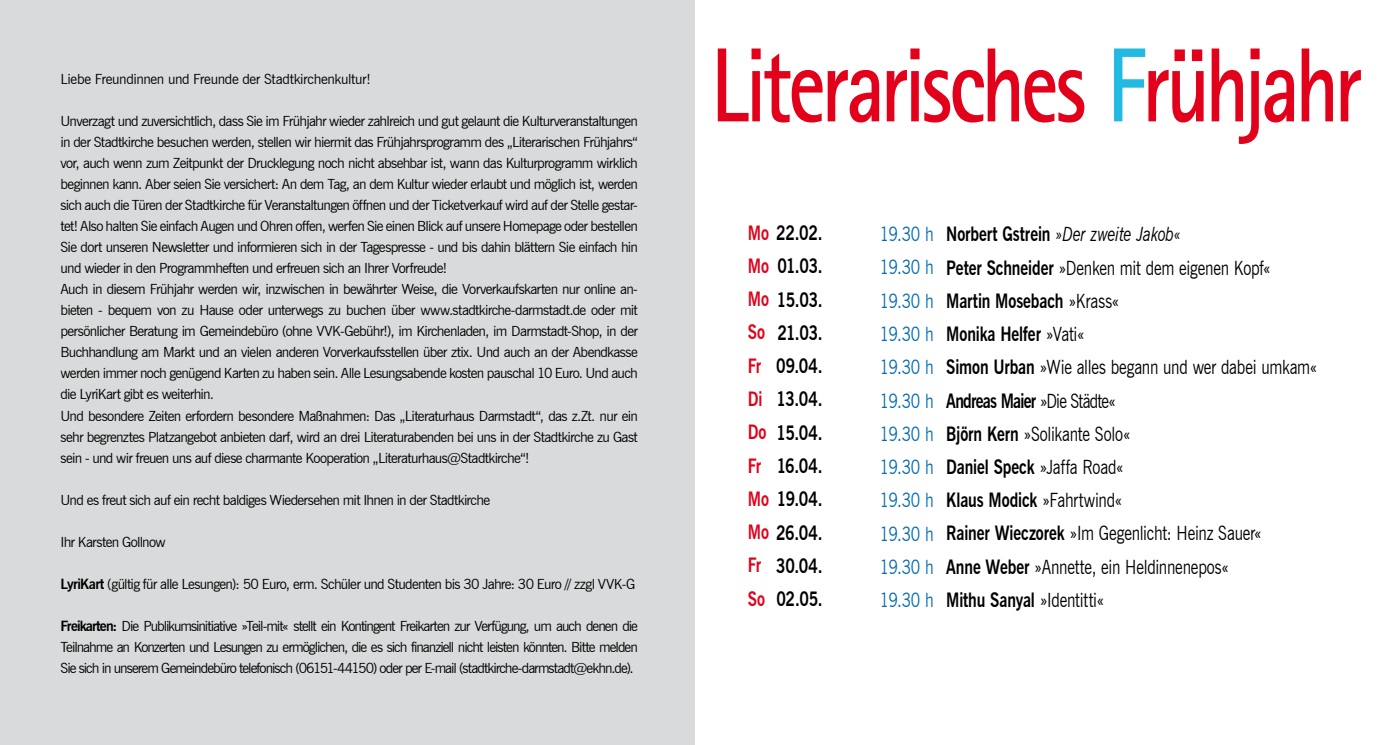
<style>
.page{position:relative;width:1389px;height:745px;background:#fff}
.page>*{position:absolute;margin:0;border:0;box-sizing:border-box;transform-origin:0 0}
.t1{font:700 105.52px "Rotis Sans Serif";letter-spacing:-.05em;color:#e2001a;scale:.8 1}
.t2{font:19.6px/33.2px "News Gothic BT";letter-spacing:-.015em;color:#000;scale:.8 1}
.t3{font:700 19.6px/33.2px "News Gothic BT";letter-spacing:-.005em;color:#000;text-align:right;scale:.8 1}
.t4{font:19.6px/33.2px "News Gothic BT";letter-spacing:-.04em;color:#006ab3;text-align:justify;scale:.8 1}
.t5{font:700 19.6px/33.2px "News Gothic BT";color:#e2001a;scale:.8 1}
.t6{font:14px/21px "News Gothic BT";letter-spacing:-.05em;color:#000}
.t7{font:14px "News Gothic BT";letter-spacing:-.025em;color:#000}
.s1{font-weight:700}
.s2{color:#23bae2}
.s3{color:#e2001a}
.s4{font-style:italic}
</style>
<div class="page">
<div style="left:0;top:0;width:694px;height:744px;background:#d9dadb"></div>
<p class="t7" style="left:61px;top:71px;width:312px">Liebe Freundinnen und Freunde der Stadtkirchenkultur!</p>
<p class="t6" style="left:61px;top:110px;width:579px">Unverzagt und zuversichtlich, dass Sie im Frühjahr wieder zahlreich und gut gelaunt die Kulturveranstaltungen in der Stadtkirche besuchen werden, stellen wir hiermit das Frühjahrsprogramm des „Literarischen Frühjahrs“ vor, auch wenn zum Zeitpunkt der Drucklegung noch nicht absehbar ist, wann das Kulturprogramm wirklich beginnen kann. Aber seien Sie versichert: An dem Tag, an dem Kultur wieder erlaubt und möglich ist, werden sich auch die Türen der Stadtkirche für Veranstaltungen öffnen und der Ticketverkauf wird auf der Stelle gestar&shy;tet! Also halten Sie einfach Augen und Ohren offen, werfen Sie einen Blick auf unsere Homepage oder bestellen Sie dort unseren Newsletter und informieren sich in der Tagespresse - und bis dahin blättern Sie einfach hin und wieder in den Programmheften und erfreuen sich an Ihrer Vorfreude!<br>Auch in diesem Frühjahr werden wir, inzwischen in bewährter Weise, die Vorverkaufskarten nur online an&shy;bieten - bequem von zu Hause oder unterwegs zu buchen über www.stadtkirche-darmstadt.de oder mit persönlicher Beratung im Gemeindebüro (ohne VVK-Gebühr!), im Kirchenladen, im Darmstadt-Shop, in der Buchhandlung am Markt und an vielen anderen Vorverkaufsstellen über ztix. Und auch an der Abendkasse werden immer noch genügend Karten zu haben sein. Alle Lesungsabende kosten pauschal 10 Euro. Und auch die LyriKart gibt es weiterhin.<br>Und besondere Zeiten erfordern besondere Maßnahmen: Das „Literaturhaus Darmstadt“, das z.Zt. nur ein sehr begrenztes Platzangebot anbieten darf, wird an drei Literaturabenden bei uns in der Stadtkirche zu Gast sein - und wir freuen uns auf diese charmante Kooperation „Literaturhaus@Stadtkirche“!</p>
<p class="t6" style="left:61px;top:488px;width:431px">Und es freut sich auf ein recht baldiges Wiedersehen mit Ihnen in der Stadtkirche</p>
<p class="t6" style="left:61px;top:530px;width:107px">Ihr Karsten Gollnow</p>
<p class="t6" style="left:61px;top:572px;width:576px"><span class="s1">LyriKart</span> (gültig für alle Lesungen): 50 Euro, erm. Schüler und Studenten bis 30 Jahre: 30 Euro // zzgl VVK-G</p>
<p class="t6" style="left:61px;top:614px;width:579px;text-align:justify"><span class="s1">Freikarten:</span> Die Publikumsinitiative »Teil-mit« stellt ein Kontingent Freikarten zur Verfügung, um auch denen die Teilnahme an Konzerten und Lesungen zu ermöglichen, die es sich finanziell nicht leisten könnten. Bitte melden Sie sich in unserem Gemeindebüro telefonisch (06151-44150) oder per E-mail (stadtkirche-darmstadt@ekhn.de).</p>
<h1 class="t1" style="left:711px;top:19px;width:816px">Literarisches <span class="s2">F</span>rühjahr</h1>
<h2 class="t3" style="left:748px;top:216px;width:95px"><span class="s3">Mo</span> 22.02.<br><span class="s3">Mo</span> 01.03.<br><span class="s3">Mo</span> 15.03.<br>21.03.<br>09.04.<br>13.04.<br>15.04.<br>16.04.<br><span class="s3">Mo</span> 19.04.<br><span class="s3">Mo</span> 26.04.<br>30.04.<br>02.05.</h2>
<h2 class="t4" style="left:880px;top:217px;width:69px">19.30 h 19.30 h 19.30 h 19.30 h 19.30 h 19.30 h 19.30 h 19.30 h 19.30 h 19.30 h 19.30 h 19.30 h</h2>
<h2 class="t5" style="left:748px;top:315px;width:25px">So<br>Fr<br>Di<br>Do<br>Fr</h2>
<h2 class="t5" style="left:748px;top:548px;width:23px">Fr<br>So</h2>
<p class="t2" style="left:946px;top:217px;width:466px"><span class="s1">Norbert Gstrein</span> <span class="s4">»Der zweite Jakob«<br></span><span class="s1">Peter Schneider</span> »Denken mit dem eigenen Kopf« <span class="s1">Martin Mosebach</span> »Krass«<br><span class="s1">Monika Helfer</span> »Vati«<br><span class="s1">Simon Urban</span> »Wie alles begann und wer dabei umkam« <span class="s1">Andreas Maier</span> »Die Städte«<br><span class="s1">Björn Kern</span> »Solikante Solo«<br><span class="s1">Daniel Speck</span> »Jaffa Road«<br><span class="s1">Klaus Modick</span> »Fahrtwind«<br><span class="s1">Rainer Wieczorek</span> »Im Gegenlicht: Heinz Sauer«<br><span class="s1">Anne Weber</span> »Annette, ein Heldinnenepos«<br><span class="s1">Mithu Sanyal</span> »Identitti«</p>
</div>
